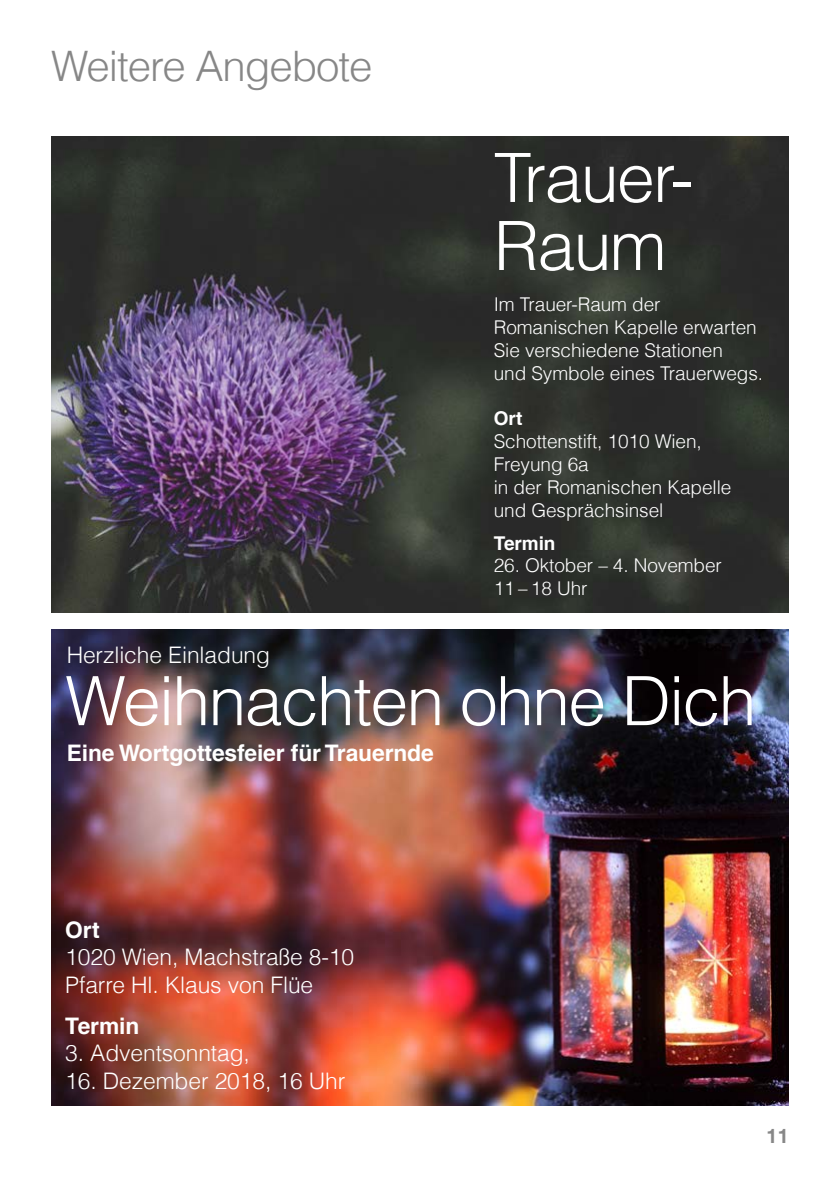
<style>
.page{position:relative;width:840px;height:1191px;background:#fff}
.page>*{position:absolute;margin:0;border:0;box-sizing:border-box;transform-origin:0 0}
.t1{font:300 68px/68px "Helvetica LT Com";letter-spacing:-.025em;color:#fff}
.t2{font:300 42px "Helvetica LT Com";letter-spacing:-.025em;color:#878787}
.t3{font:300 22.8px/27.4px "Helvetica LT Com";letter-spacing:-.005em;color:#fff}
.t4{font:700 22.8px "Helvetica LT Com";letter-spacing:-.005em;color:#fff}
.t5{font:700 20px "Helvetica LT Com";color:#878787}
.t6{font:300 19px/22.8px "Helvetica LT Com";letter-spacing:-.005em;color:#fff}
.t7{font:700 19px "Helvetica LT Com";letter-spacing:-.005em;color:#fff}
</style>
<div class="page">
<img style="left:51px;top:629px;width:737px;height:477px">
<img style="left:51px;top:136px;width:737px;height:476px">
<h2 class="t2" style="left:51px;top:40px;width:323px">Weitere Angebote</h2>
<p class="t3" style="left:67px;top:641px;width:205px">Herzliche Einladung</p>
<h1 class="t1" style="left:493px;top:143px;width:200px">Trauer-<br>Raum</h1>
<p class="t6" style="left:493px;top:293px;width:271px">Im Trauer-Raum der<br>Romanischen Kapelle erwarten<br>Sie verschiedene Stationen<br>und Symbole eines Trauerwegs.</p>
<p class="t7" style="left:493px;top:407px;width:30px">Ort</p>
<p class="t6" style="left:493px;top:430px;width:239px">Schottenstift, 1010 Wien,<br>Freyung 6a<br>in der Romanischen Kapelle und Gesprächsinsel</p>
<p class="t7" style="left:493px;top:531px;width:63px">Termin</p>
<p class="t6" style="left:493px;top:554px;width:229px">26. Oktober – 4. November<br>11 – 18 Uhr</p>
<h1 class="t1" style="left:65px;top:666px;width:692px">Weihnachten ohne Dich</h1>
<p class="t4" style="left:67px;top:739px;width:368px">Eine Wortgottesfeier für Trauernde</p>
<p class="t4" style="left:65px;top:916px;width:36px">Ort</p>
<p class="t3" style="left:65px;top:943px;width:290px">1020 Wien, Machstraße 8-10<br>Pfarre Hl. Klaus von Flüe</p>
<p class="t4" style="left:65px;top:1011px;width:76px">Termin</p>
<p class="t3" style="left:65px;top:1039px;width:186px">3. Adventsonntag,</p>
<p class="t3" style="left:65px;top:1066px;width:281px">16. Dezember 2018, 16 Uhr</p>
<p class="t5" style="left:766px;top:1123px;width:24px">11</p>
</div>
